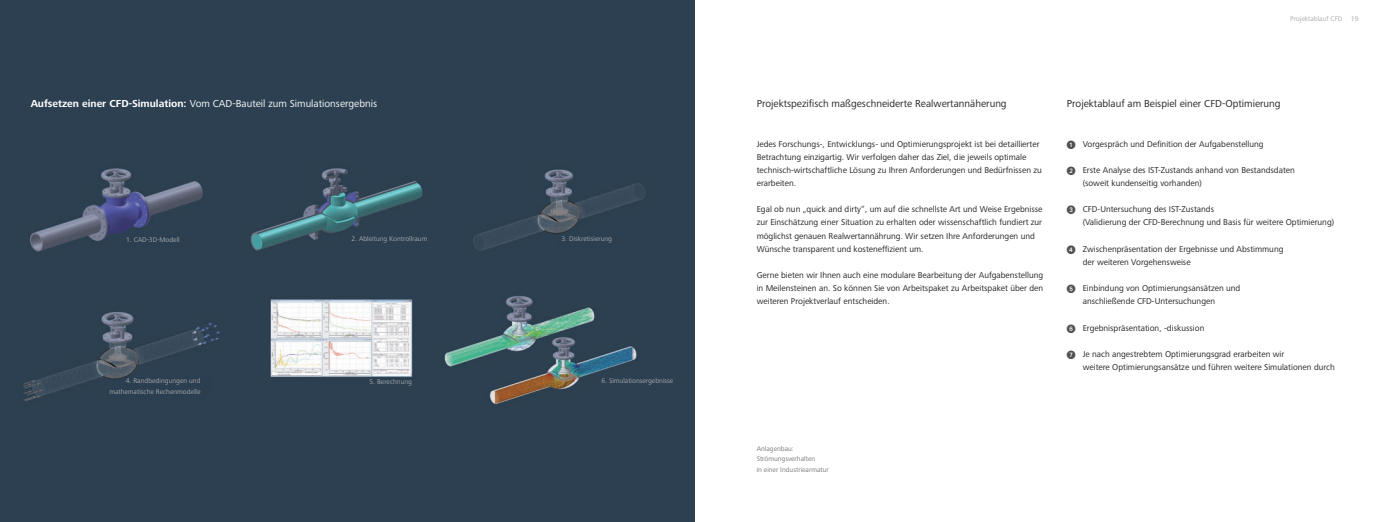
<style>
.page{position:relative;width:1389px;height:522px;background:#fff}
.page>*{position:absolute;margin:0;border:0;box-sizing:border-box;transform-origin:0 0}
.t1{font:10.5px "Frutiger Next Pro";color:#231f20}
.t2{font:10.5px "Frutiger Next Pro";color:#fff}
.t3{font:8.75px/13.1px "Frutiger Next Pro";color:#231f20}
.t4{font:7px/10.5px "Frutiger Next Pro";color:#a8a9ad;text-align:right}
.t5{font:7px/10.5px "Frutiger Next Pro";color:#747578}
.s1{font-weight:700}
.s2{font-family:"European Pi One";color:#505052}
</style>
<div class="page">
<img style="left:0;top:0;width:694px;height:521px">
<p class="t2" style="left:31px;top:98px;width:348px"><span class="s1">Aufsetzen einer CFD-Simulation:</span> Vom CAD-Bauteil zum Simulationsergebnis</p>
<p class="t4" style="left:126px;top:234px;width:55px">1 . CAD-3D-Modell</p>
<p class="t4" style="left:351px;top:234px;width:77px">2. Ableitung Kontrollraum</p>
<p class="t4" style="left:561px;top:233px;width:52px">3. Diskretisierung</p>
<p class="t4" style="left:109px;top:375px;width:93px">4. Randbedingungen und mathematische Rechenmodelle</p>
<p class="t4" style="left:369px;top:375px;width:44px">5. Berechnung</p>
<p class="t4" style="left:601px;top:375px;width:73px">6. Simulationsergebnisse</p>
<p class="t4" style="left:1289px;top:14px;width:54px">Projektablauf CFD</p>
<p class="t4" style="left:1350px;top:14px;width:9px">1 9</p>
<p class="t1" style="left:756px;top:98px;width:251px">Projektspezifisch maßgeschneiderte Realwertannäherung</p>
<p class="t3" style="left:756px;top:137px;width:286px">Jedes Forschungs-, Entwicklungs- und Optimierungsprojekt ist bei detaillierter Betrachtung einzigartig. Wir verfolgen daher das Ziel, die jeweils optimale technisch-wirtschaftliche Lösung zu Ihren Anforderungen und Bedürfnissen zu erarbeiten.</p>
<p class="t3" style="left:756px;top:203px;width:287px">Egal ob nun „quick and dirty“, um auf die schnellste Art und Weise Ergebnisse zur Einschätzung einer Situation zu erhalten oder wissenschaftlich fundiert zur möglichst genauen Realwertannährung. Wir setzen Ihre Anforderungen und Wünsche transparent und kosteneffizient um.</p>
<p class="t3" style="left:756px;top:268px;width:288px;text-align:justify">Gerne bieten wir Ihnen auch eine modulare Bearbeitung der Aufgabenstellung in Meilensteinen an. So können Sie von Arbeitspaket zu Arbeitspaket über den weiteren Projektverlauf entscheiden.</p>
<p class="t1" style="left:1066px;top:98px;width:215px">Projektablauf am Beispiel einer CFD-Optimierung</p>
<p class="t3" style="left:1066px;top:137px;width:198px"><span class="s2">1</span> Vorgespräch und Definition der Aufgabenstellung</p>
<p class="t3" style="left:1082px;top:163px;width:214px;text-indent:-16px"><span class="s2">2</span> Erste Analyse des IST-Zustands anhand von Bestandsdaten (soweit kundenseitig vorhanden)</p>
<p class="t3" style="left:1082px;top:203px;width:253px;text-indent:-16px"><span class="s2">3</span> CFD-Untersuchung des IST-Zustands<br>(Validierung der CFD-Berechnung und Basis für weitere Optimierung)</p>
<p class="t3" style="left:1082px;top:242px;width:202px;text-indent:-16px"><span class="s2">4</span> Zwischenpräsentation der Ergebnisse und Abstimmung der weiteren Vorgehensweise</p>
<p class="t3" style="left:1082px;top:281px;width:159px;text-indent:-16px"><span class="s2">5</span> Einbindung von Optimierungsansätzen und anschließende CFD-Untersuchungen</p>
<p class="t3" style="left:1066px;top:321px;width:139px"><span class="s2">6</span> Ergebnispräsentation, -diskussion</p>
<p class="t3" style="left:1082px;top:347px;width:253px;text-indent:-16px"><span class="s2">7</span> Je nach angestrebtem Optimierungsgrad erarbeiten wir<br>weitere Optimierungsansätze und führen weitere Simulationen durch</p>
<p class="t5" style="left:756px;top:443px;width:74px">Anlagenbau:<br>Strömungsverhalten<br>in einer Industriearmatur</p>
</div>
